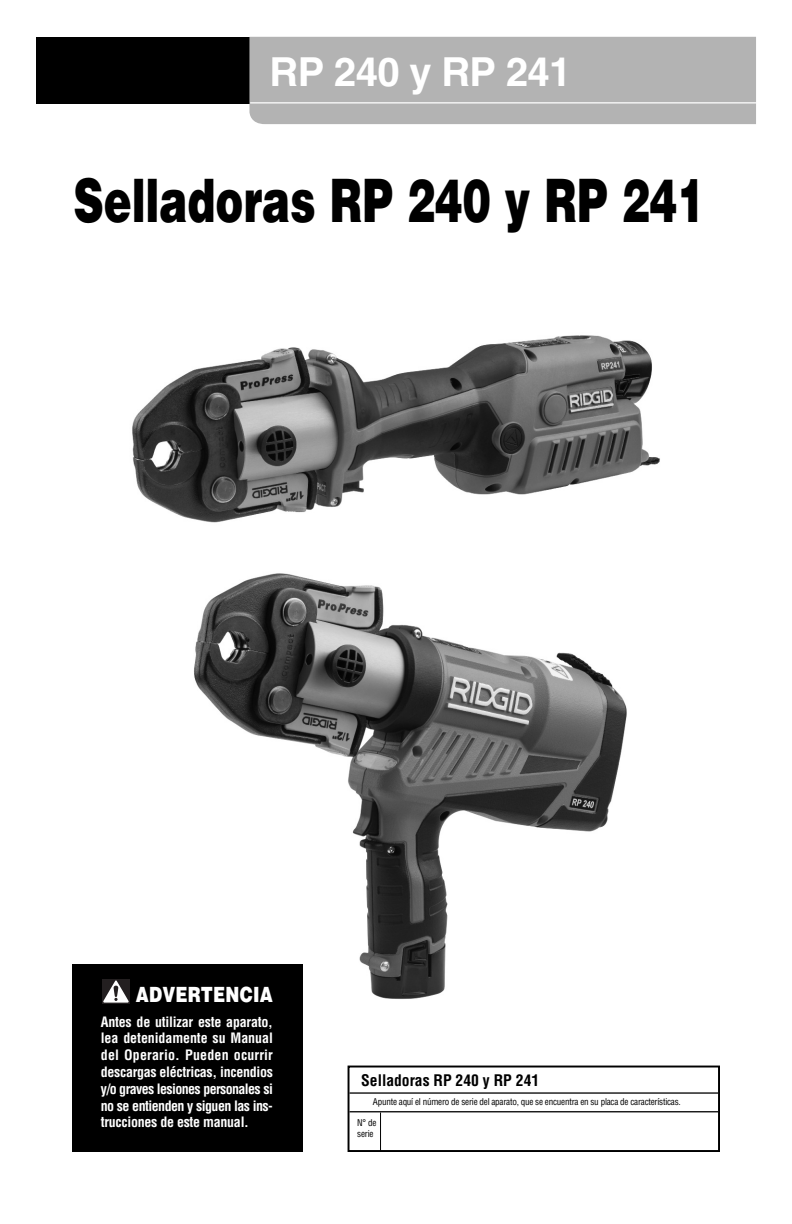
<style>
.page{position:relative;width:792px;height:1224px;background:#fff}
.page>*{position:absolute;margin:0;border:0;box-sizing:border-box;transform-origin:0 0}
.t1{font:900 60px "Helvetica LT Std";color:#000;scale:.7 1}
.t2{font:700 40px "Helvetica LT Std";letter-spacing:-.015em;color:#fff}
.t3{font:900 21px "Helvetica LT Std";letter-spacing:.01em;color:#fff;scale:.8 1}
.t4{font:700 condensed 15.6px "Helvetica LT Std";color:#000}
.t5{font:700 condensed 14px/16.8px "Helvetica LT Std";letter-spacing:-.04em;color:#fff;text-align:justify}
.t6{font:condensed 9.2px/11.6px "Helvetica LT Std";letter-spacing:-.025em;color:#000}
</style>
<div class="page">
<img style="left:194px;top:573px;width:433px;height:426px">
<img style="left:132px;top:335px;width:528px;height:188px">
<div style="left:36px;top:37px;width:221px;height:67px;background:#000"></div>
<div style="left:249px;top:37px;width:507px;height:87px;background:#b3b3b3"></div>
<hr style="left:250px;top:102px;width:507px;height:1px;background:#fff">
<div style="left:348px;top:1066px;width:372px;height:86px;border:2px solid #000"></div>
<hr style="left:350px;top:1092px;width:368px;height:2px;background:#000">
<hr style="left:350px;top:1111px;width:368px;height:1px;background:#000">
<hr style="left:380px;top:1113px;width:1px;height:38px;background:#000">
<div style="left:73px;top:964px;width:230px;height:188px;background:#000"></div>
<div style="left:102px;top:979px;width:28px;height:25px;background:#231f20"></div>
<svg style="left:103px;top:980px;width:26px;height:23px"></svg>
<h2 class="t2" style="left:270px;top:57px;width:303px">RP 240 y RP 241</h2>
<h1 class="t1" style="left:73px;top:179px;width:905px">Selladoras RP 240 y RP 241</h1>
<h3 class="t3" style="left:136px;top:987px;width:173px">ADVERTENCIA</h3>
<p class="t5" style="left:101px;top:1014px;width:174px">Antes de utilizar este aparato, lea detenidamente su Manual del Operario. Pueden ocurrir descargas eléctricas, incendios y/o graves lesiones personales si no se entienden y siguen las ins&shy;trucciones de este manual.</p>
<p class="t4" style="left:361px;top:1074px;width:180px">Selladoras RP 240 y RP 241</p>
<p class="t6" style="left:373px;top:1097px;width:309px">Apunte aquí el número de serie del aparato, que se encuentra en su placa de características.</p>
<p class="t6" style="left:357px;top:1117px;width:21px">N° de serie</p>
</div>
